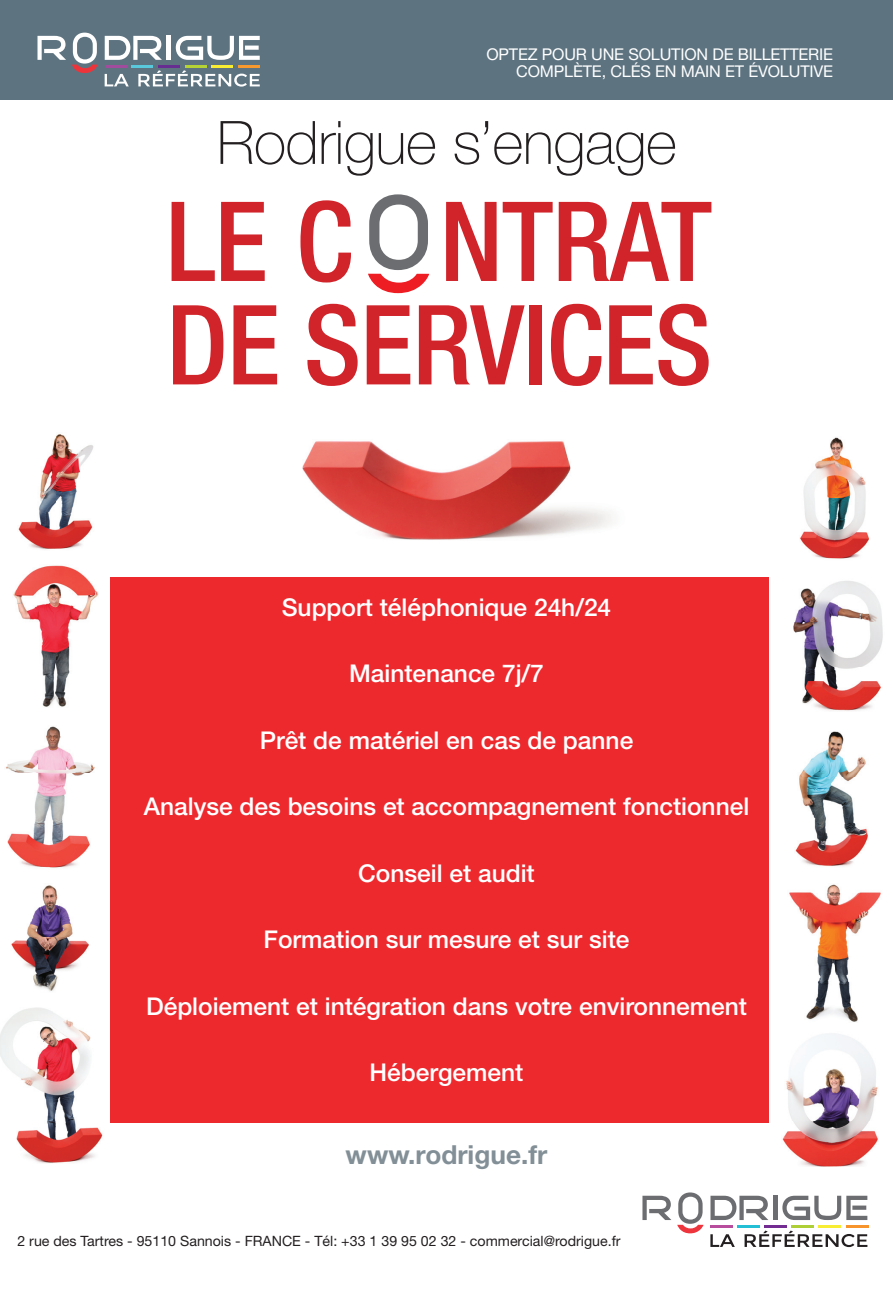
<style>
.page{position:relative;width:893px;height:1290px;background:#fff}
.page>*{position:absolute;margin:0;border:0;box-sizing:border-box;transform-origin:0 0}
.t1{font:500 condensed 110.77px/103.4px "Helvetica Neue";letter-spacing:-.01em;color:#d1232a}
.t2{font:100 60.02px "Helvetica Neue";letter-spacing:-.01em;color:#231f20}
.t3{font:700 26.25px "Helvetica Neue";color:#828f96}
.t4{font:500 24.5px "Helvetica Neue";color:#fff}
.t5{font:16.28px/17.5px "Helvetica Neue";letter-spacing:-.01em;color:#fff;text-align:right}
.t6{font:14.17px "Helvetica Neue";color:#231f20}
</style>
<div class="page">
<img style="left:302px;top:441px;width:310px;height:99px">
<svg style="left:368px;top:194px;width:61px;height:99px"></svg>
<div style="left:0;top:0;width:893px;height:99px;background:#5d7380"></div>
<svg style="left:37px;top:36px;width:29px;height:24px"></svg>
<svg style="left:105px;top:36px;width:57px;height:24px"></svg>
<div style="left:166px;top:36px;width:5px;height:24px;background:#fff"></div>
<svg style="left:176px;top:36px;width:84px;height:24px"></svg>
<svg style="left:72px;top:33px;width:26px;height:40px"></svg>
<hr style="left:238px;top:65px;width:22px;height:2px;background:#f8992d">
<hr style="left:211px;top:65px;width:22px;height:2px;background:#f8ed32">
<hr style="left:105px;top:65px;width:22px;height:2px;background:#a14c9d">
<hr style="left:131px;top:65px;width:22px;height:2px;background:#5ac8db">
<hr style="left:158px;top:65px;width:22px;height:2px;background:#672d91">
<hr style="left:185px;top:65px;width:21px;height:2px;background:#b5d334">
<svg style="left:105px;top:74px;width:24px;height:12px"></svg>
<svg style="left:138px;top:70px;width:122px;height:17px"></svg>
<div style="left:110px;top:577px;width:658px;height:545px;background:#ee292e"></div>
<svg style="left:642px;top:1196px;width:29px;height:24px"></svg>
<svg style="left:710px;top:1196px;width:58px;height:24px"></svg>
<hr style="left:773px;top:1196px;width:4px;height:24px;background:#6c6d70">
<svg style="left:782px;top:1196px;width:85px;height:24px"></svg>
<svg style="left:677px;top:1192px;width:27px;height:41px"></svg>
<hr style="left:846px;top:1225px;width:22px;height:3px;background:#f7952c">
<hr style="left:818px;top:1225px;width:22px;height:2px;background:#f8ed32">
<hr style="left:710px;top:1225px;width:23px;height:2px;background:#b84c9d">
<hr style="left:737px;top:1225px;width:23px;height:2px;background:#23bfd4">
<hr style="left:764px;top:1225px;width:22px;height:2px;background:#732d92">
<hr style="left:791px;top:1225px;width:22px;height:2px;background:#aed036">
<svg style="left:710px;top:1234px;width:25px;height:13px"></svg>
<svg style="left:745px;top:1230px;width:122px;height:17px"></svg>
<img style="left:795px;top:731px;width:73px;height:135px">
<img style="left:0;top:1007px;width:103px;height:156px">
<img style="left:5px;top:726px;width:90px;height:142px">
<img style="left:800px;top:437px;width:69px;height:122px">
<img style="left:18px;top:434px;width:76px;height:116px">
<img style="left:789px;top:884px;width:92px;height:138px">
<img style="left:11px;top:885px;width:78px;height:106px">
<img style="left:13px;top:565px;width:86px;height:142px">
<img style="left:782px;top:1033px;width:96px;height:134px">
<img style="left:793px;top:581px;width:90px;height:130px">
<p class="t5" style="left:486px;top:45px;width:348px">OPTEZ POUR UNE SOLUTION DE BILLETTERIE<br>COMPLÈTE, CLÉS EN MAIN ET ÉVOLUTIVE</p>
<h2 class="t2" style="left:217px;top:108px;width:462px">Rodrigue s’engage</h2>
<h1 class="t1" style="left:166px;top:189px;width:547px">LE C NTRAT<br>DE SERVICES</h1>
<p class="t4" style="left:282px;top:592px;width:331px">Support téléphonique 24h/24</p>
<p class="t4" style="left:349px;top:659px;width:196px">Maintenance 7j/7</p>
<p class="t4" style="left:260px;top:725px;width:375px">Prêt de matériel en cas de panne</p>
<p class="t4" style="left:144px;top:792px;width:607px">Analyse des besoins et accompagnement fonctionnel</p>
<p class="t4" style="left:358px;top:858px;width:178px">Conseil et audit</p>
<p class="t4" style="left:264px;top:925px;width:367px">Formation sur mesure et sur site</p>
<p class="t4" style="left:146px;top:991px;width:602px">Déploiement et intégration dans votre environnement</p>
<p class="t4" style="left:370px;top:1058px;width:155px">Hébergement</p>
<p class="t3" style="left:346px;top:1138px;width:203px">www.rodrigue.fr</p>
<p class="t6" style="left:17px;top:1232px;width:605px">2 rue des Tartres - 95110 Sannois - FRANCE - Tél: +33 1 39 95 02 32 - commercial@rodrigue.fr</p>
</div>
